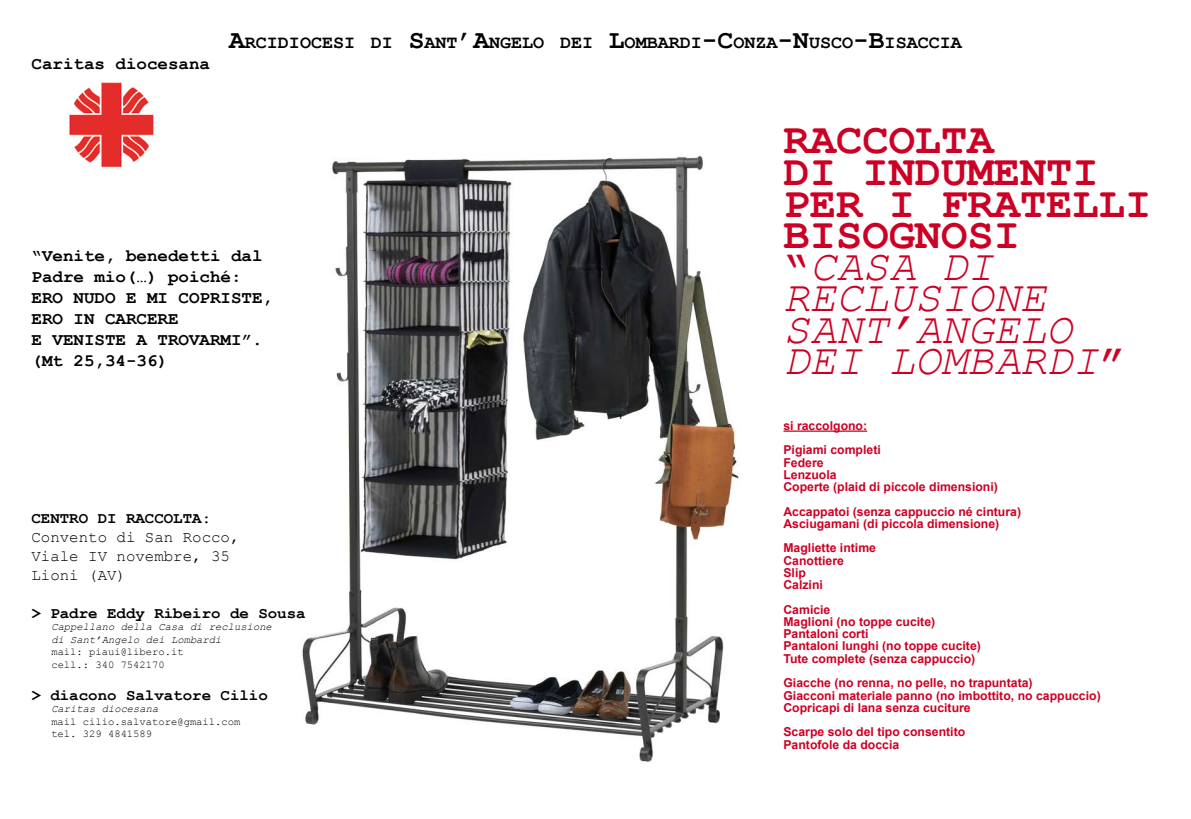
<style>
.page{position:relative;width:1191px;height:819px;background:#fff}
.page>*{position:absolute;margin:0;border:0;box-sizing:border-box;transform-origin:0 0}
.t1{font:700 43.75px/31.5px "Courier New";color:#cc0024}
.t2{font:700 18.38px "Courier New";color:#000}
.t3{font:700 17.5px/21px "Courier New";color:#000}
.t4{font:700 15.75px "Courier New";color:#000}
.t5{font:15.75px/18.9px "Courier New";color:#000}
.t6{font:700 12.25px/12.2px "Arial";color:#cc0024}
.t7{font:10.5px/12.6px "Courier New";color:#000}
.t8{font:italic 10.5px/12.6px "Courier New";color:#000}
.s1{font-size:26.25px}
.s2{font-weight:400;font-style:italic}
</style>
<div class="page">
<img style="left:302px;top:155px;width:437px;height:607px">
<hr style="left:783px;top:430px;width:84px;height:2px;background:#cc0024">
<img style="left:69px;top:82px;width:85px;height:86px">
<h3 class="t3" style="left:31px;top:53px;width:180px">Caritas diocesana</h3>
<h2 class="t2" style="left:229px;top:31px;width:735px"><span class="s1">A</span>RCIDIOCESI DI <span class="s1">S</span>ANT<span class="s1">’A</span>NGELO DEI <span class="s1">L</span>OMBARDI<span class="s1">-C</span>ONZA<span class="s1">-N</span>USCO<span class="s1">-B</span>ISACCIA</h2>
<h3 class="t3" style="left:32px;top:245px;width:243px">“Venite, benedetti dal<br>Padre mio(…) poiché:<br>ERO NUDO E MI COPRISTE,<br>ERO IN CARCERE<br>E VENISTE A TROVARMI”. (Mt 25,34-36)</h3>
<p class="t4" style="left:32px;top:508px;width:20px">Centro</p>
<p class="t4" style="left:98px;top:508px;width:39px">di raccolta</p>
<p class="t5" style="left:32px;top:508px;width:209px;text-indent:170px">:<br>Convento di San Rocco,<br>Viale IV novembre, 35<br>Lioni (AV)</p>
<p class="t4" style="left:32px;top:603px;width:276px">&gt; Padre Eddy Ribeiro de Sousa</p>
<p class="t8" style="left:51px;top:620px;width:222px">Cappellano della Casa di reclusione di Sant’Angelo dei Lombardi</p>
<p class="t7" style="left:51px;top:645px;width:134px">mail: piaui@libero.it cell.: 340 7542170</p>
<p class="t4" style="left:32px;top:684px;width:238px">&gt; diacono Salvatore Cilio</p>
<p class="t8" style="left:51px;top:702px;width:109px">Caritas diocesana</p>
<p class="t7" style="left:51px;top:714px;width:191px">mail cilio.salvatore@gmail.com tel. 329 4841589</p>
<h1 class="t1" style="left:783px;top:123px;width:369px">RACCOLTA<br>DI INDUMENTI<br>PER I FRATELLI<br>BISOGNOSI “<span class="s2">CASA DI<br>RECLUSIONE<br>SANT’ANGELO<br>DEI LOMBARDI</span>”</h1>
<p class="t6" style="left:783px;top:413px;width:99px;line-height:24.5px">si raccolgono:<br>Pigiami completi</p>
<p class="t6" style="left:783px;top:456px;width:216px">Federe<br>Lenzuola<br>Coperte (plaid di piccole dimensioni)</p>
<p class="t6" style="left:783px;top:505px;width:239px">Accappatoi (senza cappuccio né cintura)<br>Asciugamani (di piccola dimensione)</p>
<p class="t6" style="left:783px;top:542px;width:94px">Magliette intime<br>Canottiere<br>Slip<br>Calzini</p>
<p class="t6" style="left:783px;top:603px;width:199px">Camicie<br>Maglioni (no toppe cucite)<br>Pantaloni corti<br>Pantaloni lunghi (no toppe cucite)<br>Tute complete (senza cappuccio)</p>
<p class="t6" style="left:783px;top:677px;width:319px">Giacche (no renna, no pelle, no trapuntata)<br>Giacconi materiale panno (no imbottito, no cappuccio)<br>Copricapi di lana senza cuciture</p>
<p class="t6" style="left:783px;top:726px;width:183px">Scarpe solo del tipo consentito<br>Pantofole da doccia</p>
</div>
